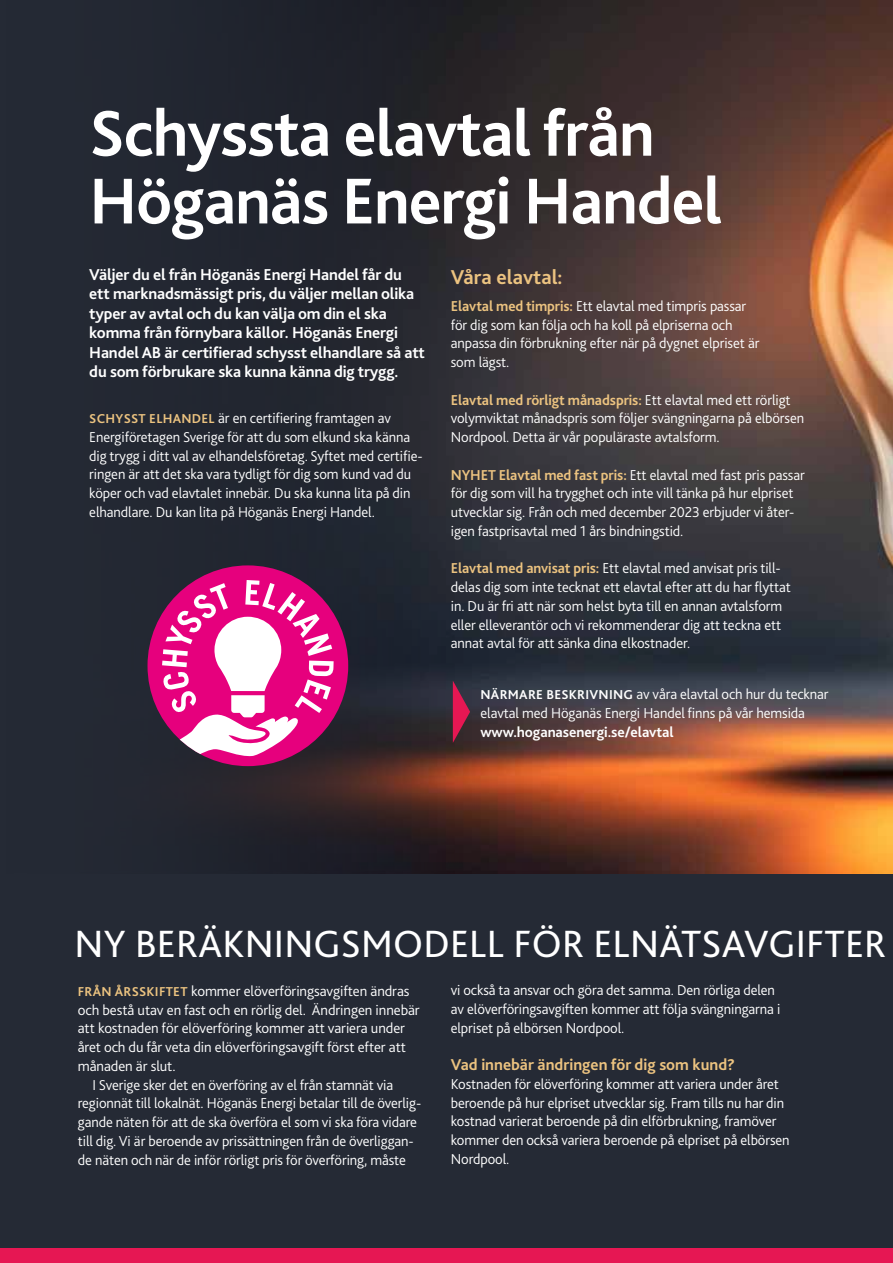
<style>
.page{position:relative;width:893px;height:1263px;background:#252a35}
.page>*{position:absolute;margin:0;border:0;box-sizing:border-box;transform-origin:0 0}
.t1{font:700 67.8px/67.7px "Bliss 2";letter-spacing:-.015em;color:#fff}
.t2{font:39.75px "Bliss 2";letter-spacing:.005em;color:#fff}
.t3{font:700 21px "Bliss 2";color:#ecc380}
.t4{font:700 16.5px/19.5px "Bliss 2";letter-spacing:-.01em;color:#fff}
.t5{font:700 16.5px "Bliss 2";color:#ecc380}
.t6{font:300 15px/18.8px "Bliss 2";letter-spacing:-.005em;color:#fff}
.t7{font:700 15px "Bliss 2";letter-spacing:-.005em;color:#fff}
.s1{font-weight:700;font-size:13.5px;color:#ecc380}
.s2{font-weight:700;color:#ecc380}
.s3{font-weight:700;font-size:13.5px}
</style>
<div class="page">
<img style="left:147px;top:0;width:746px;height:874px">
<div style="left:148px;top:565px;width:200px;height:201px;background:#e6007d;border-radius:50%"></div>
<svg style="left:162px;top:580px;width:172px;height:182px"></svg>
<div style="left:0;top:1249px;width:893px;height:14px;background:#e61753"></div>
<svg style="left:453px;top:681px;width:17px;height:62px"></svg>
<h1 class="t1" style="left:89px;top:98px;width:634px">Schyssta elavtal från<br>Höganäs Energi Handel</h1>
<p class="t4" style="left:89px;top:264px;width:337px">Väljer du el från Höganäs Energi Handel får du ett marknadsmässigt pris, du väljer mellan olika typer av avtal och du kan välja om din el ska komma från förnybara källor. Höganäs Energi Handel AB är certifierad schysst elhandlare så att du som förbrukare ska kunna känna dig trygg.</p>
<p class="t6" style="left:89px;top:409px;width:335px"><span class="s1">SCHYSST ELHANDEL</span> är en certifiering framtagen av Energiföretagen Sverige för att du som elkund ska känna dig trygg i ditt val av elhandelsföretag. Syftet med certifie&shy;ringen är att det ska vara tydligt för dig som kund vad du köper och vad elavtalet innebär. Du ska kunna lita på din elhandlare. Du kan lita på Höganäs Energi Handel.</p>
<h3 class="t3" style="left:451px;top:264px;width:113px">Våra elavtal:</h3>
<p class="t6" style="left:451px;top:296px;width:310px"><span class="s2">Elavtal med timpris:</span> Ett elavtal med timpris passar för dig som kan följa och ha koll på elpriserna och anpassa din förbrukning efter när på dygnet elpriset är som lägst.</p>
<p class="t6" style="left:451px;top:390px;width:355px"><span class="s2">Elavtal med rörligt månadspris:</span> Ett elavtal med ett rörligt volymviktat månadspris som följer svängningarna på elbörsen<br>Nordpool. Detta är vår populäraste avtalsform.</p>
<p class="t6" style="left:451px;top:465px;width:355px"><span class="s2">NYHET Elavtal med fast pris:</span> Ett elavtal med fast pris passar för dig som vill ha trygghet och inte vill tänka på hur elpriset utvecklar sig. Från och med december 2023 erbjuder vi åter&shy;igen fastprisavtal med 1 års bindningstid.</p>
<p class="t6" style="left:451px;top:559px;width:342px"><span class="s2">Elavtal med anvisat pris:</span> Ett elavtal med anvisat pris till&shy;delas dig som inte tecknat ett elavtal efter att du har flyttat in. Du är fri att när som helst byta till en annan avtalsform eller elleverantör och vi rekommenderar dig att teckna ett annat avtal för att sänka dina elkostnader.</p>
<p class="t6" style="left:480px;top:685px;width:350px"><span class="s3">NÄRMARE BESKRIVNING</span> av våra elavtal och hur du tecknar elavtal med Höganäs Energi Handel finns på vår hemsida</p>
<p class="t7" style="left:480px;top:722px;width:195px">www.hoganasenergi.se/elavtal</p>
<h2 class="t2" style="left:75px;top:919px;width:813px">NY BERÄKNINGSMODELL FÖR ELNÄTSAVGIFTER</h2>
<p class="t6" style="left:78px;top:981px;width:333px"><span class="s1">FRÅN ÅRSSKIFTET</span> kommer elöverföringsavgiften ändras</p>
<p class="t6" style="left:78px;top:1000px;width:343px">och bestå utav en fast och en rörlig del. Ändringen innebär</p>
<p class="t6" style="left:78px;top:1019px;width:329px">att kostnaden för elöverföring kommer att variera under</p>
<p class="t6" style="left:78px;top:1038px;width:330px">året och du får veta din elöverföringsavgift först efter att</p>
<p class="t6" style="left:78px;top:1056px;width:99px">månaden är slut.</p>
<p class="t6" style="left:92px;top:1075px;width:302px">I Sverige sker det en överföring av el från stamnät via</p>
<p class="t6" style="left:78px;top:1094px;width:345px">regionnät till lokalnät. Höganäs Energi betalar till de överlig-</p>
<p class="t6" style="left:78px;top:1113px;width:341px">gande näten för att de ska överföra el som vi ska föra vidare</p>
<p class="t6" style="left:78px;top:1131px;width:337px">till dig. Vi är beroende av prissättningen från de överliggan-</p>
<p class="t6" style="left:78px;top:1150px;width:330px">de näten och när de inför rörligt pris för överföring, måste</p>
<p class="t6" style="left:451px;top:981px;width:331px">vi också ta ansvar och göra det samma. Den rörliga delen av elöverföringsavgiften kommer att följa svängningarna i elpriset på elbörsen Nordpool.</p>
<p class="t5" style="left:451px;top:1054px;width:286px">Vad innebär ändringen för dig som kund?</p>
<p class="t6" style="left:451px;top:1074px;width:340px">Kostnaden för elöverföring kommer att variera under året beroende på hur elpriset utvecklar sig. Fram tills nu har din kostnad varierat beroende på din elförbrukning, framöver kommer den också variera beroende på elpriset på elbörsen Nordpool.</p>
</div>
